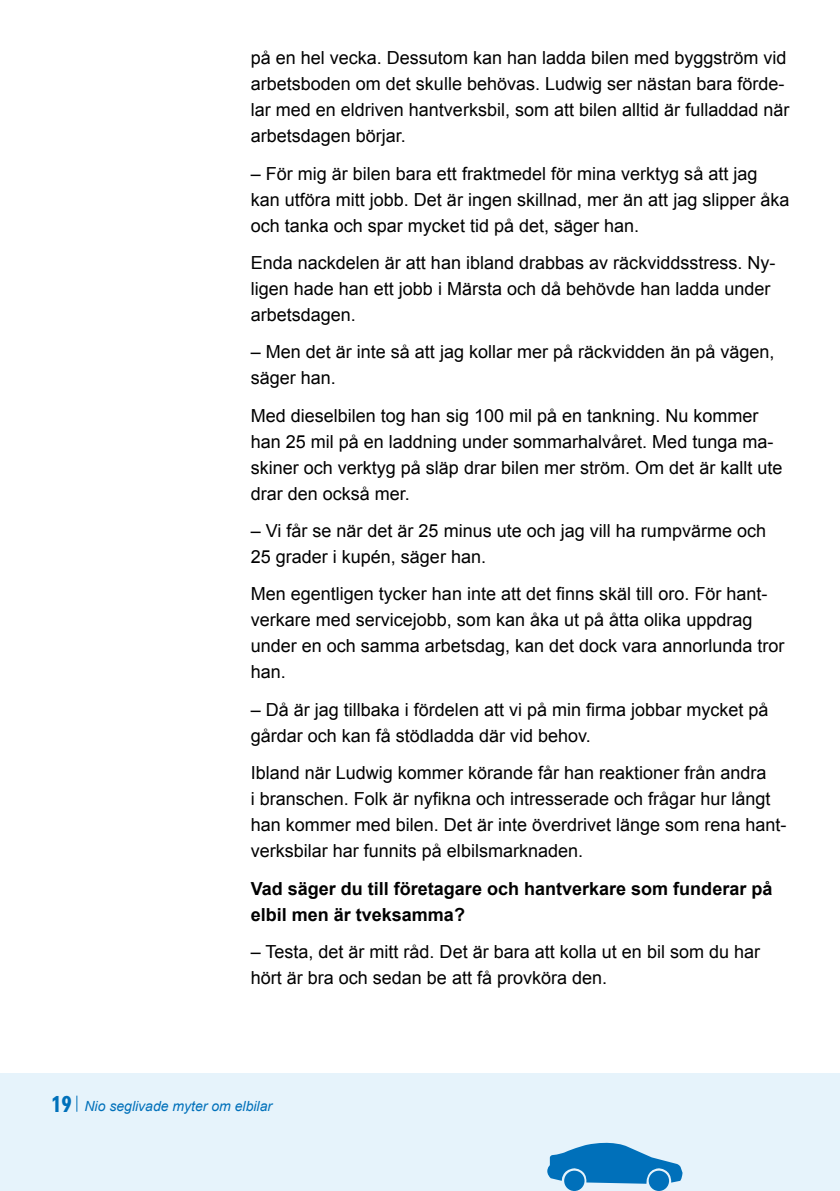
<style>
.page{position:relative;width:840px;height:1191px;background:#fff}
.page>*{position:absolute;margin:0;border:0;box-sizing:border-box;transform-origin:0 0}
.Brödtext{font:18px/26px "Arial";color:#000}
.Brödtext-2{font:700 18px/26px "Arial";color:#000}
.t1{font:italic 14px "Arial";color:#0070ba}
.s1{font-family:"Gill Sans Nova";font-weight:700;font-style:normal;font-stretch:condensed;font-size:24px}
</style>
<div class="page">
<div style="left:0;top:1073px;width:839px;height:118px;background:#e6f3fb"></div>
<svg style="left:76px;top:1095px;width:1px;height:16px"></svg>
<div style="left:648px;top:1170px;width:20px;height:21px;background:#0070ba;border-radius:50%"></div>
<div style="left:564px;top:1170px;width:20px;height:21px;background:#0070ba;border-radius:50%"></div>
<svg style="left:547px;top:1142px;width:135px;height:41px"></svg>
<p class="Brödtext" style="left:250px;top:45px;width:540px">på en hel vecka. Dessutom kan han ladda bilen med byggström vid arbetsboden om det skulle behövas. Ludwig ser nästan bara förde&shy;lar med en eldriven hantverksbil, som att bilen alltid är fulladdad när arbetsdagen börjar.</p>
<p class="Brödtext" style="left:250px;top:160px;width:540px">– För mig är bilen bara ett fraktmedel för mina verktyg så att jag kan utföra mitt jobb. Det är ingen skillnad, mer än att jag slipper åka och tanka och spar mycket tid på det, säger han.</p>
<p class="Brödtext" style="left:250px;top:250px;width:526px">Enda nackdelen är att han ibland drabbas av räckviddsstress. Ny&shy;ligen hade han ett jobb i Märsta och då behövde han ladda under arbetsdagen.</p>
<p class="Brödtext" style="left:250px;top:339px;width:525px">– Men det är inte så att jag kollar mer på räckvidden än på vägen, säger han.</p>
<p class="Brödtext" style="left:250px;top:402px;width:533px">Med dieselbilen tog han sig 100 mil på en tankning. Nu kommer han 25 mil på en laddning under sommarhalvåret. Med tunga ma&shy;skiner och verktyg på släp drar bilen mer ström. Om det är kallt ute drar den också mer.</p>
<p class="Brödtext" style="left:250px;top:518px;width:516px">– Vi får se när det är 25 minus ute och jag vill ha rumpvärme och<br>25 grader i kupén, säger han.</p>
<p class="Brödtext" style="left:250px;top:581px;width:535px">Men egentligen tycker han inte att det finns skäl till oro. För hant&shy;verkare med servicejobb, som kan åka ut på åtta olika uppdrag under en och samma arbetsdag, kan det dock vara annorlunda tror han.</p>
<p class="Brödtext" style="left:250px;top:696px;width:519px">– Då är jag tillbaka i fördelen att vi på min firma jobbar mycket på gårdar och kan få stödladda där vid behov.</p>
<p class="Brödtext" style="left:250px;top:760px;width:537px">Ibland när Ludwig kommer körande får han reaktioner från andra<br>i branschen. Folk är nyfikna och intresserade och frågar hur långt han kommer med bilen. Det är inte överdrivet länge som rena hant&shy;verksbilar har funnits på elbilsmarknaden.</p>
<p class="Brödtext-2" style="left:250px;top:875px;width:523px">Vad säger du till företagare och hantverkare som funderar på elbil men är tveksamma?</p>
<p class="Brödtext" style="left:250px;top:938px;width:510px">– Testa, det är mitt råd. Det är bara att kolla ut en bil som du har hört är bra och sedan be att få provköra den.</p>
<p class="t1" style="left:51px;top:1097px;width:222px"><span class="s1">19</span> Nio seglivade myter om elbilar</p>
</div>
